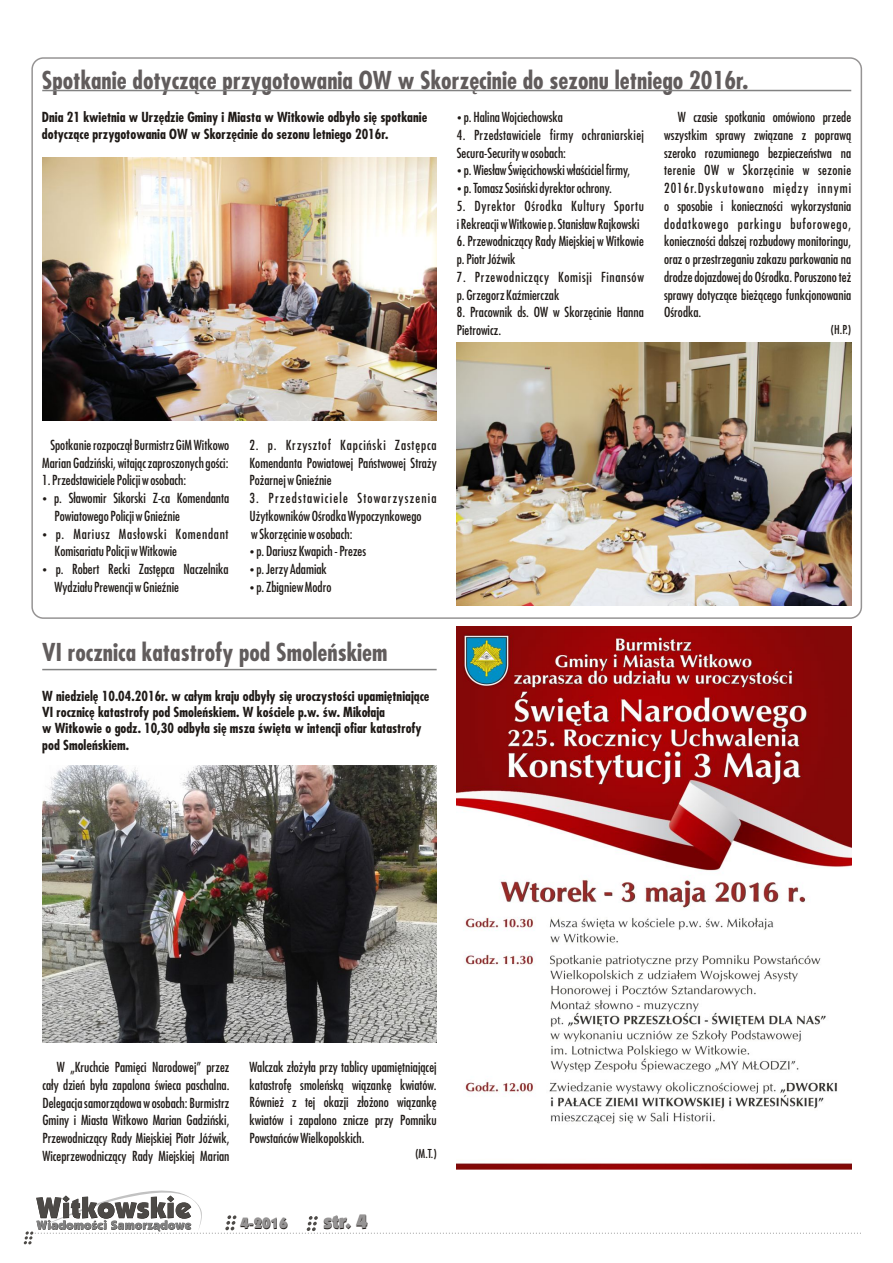
<style>
.page{position:relative;width:893px;height:1263px;background:#fff}
.page>*{position:absolute;margin:0;border:0;box-sizing:border-box;transform-origin:0 0}
.t1{font:700 24px "Fujiyama";color:#615c5c}
.t2{font:900 19.5px "Kabel IT Cby BT";color:#1f1a17}
.t3{font:900 15px "Kabel IT Cby BT";color:#1f1a17}
.t4{font:13.5px/17.7px "Fujiyama";color:#1f1a17}
.t5{font:700 13.5px/16.4px "Fujiyama";color:#1f1a17}
.t6{font:13.5px/17.7px "Fujiyama";letter-spacing:.02em;color:#1f1a17}
.t7{font:13.5px/17.7px "Fujiyama";letter-spacing:.05em;color:#1f1a17}
.t8{font:12px "Fujiyama";color:#1f1a17}
</style>
<div class="page">
<svg style="left:24px;top:1190px;width:837px;height:54px"></svg>
<hr style="left:42px;top:669px;width:395px;height:1px;background:#828282">
<img style="left:42px;top:765px;width:395px;height:278px">
<hr style="left:42px;top:90px;width:809px;height:1px;background:#828282">
<img style="left:457px;top:343px;width:394px;height:263px">
<img style="left:42px;top:157px;width:395px;height:263px">
<img style="left:457px;top:626px;width:394px;height:543px">
<h1 class="t1" style="left:42px;top:71px;width:708px">Spotkanie dotyczące przygotowania OW w Skorzęcinie do sezonu letniego 2016r.</h1>
<p class="t5" style="left:42px;top:110px;width:387px;line-height:17.2px">Dnia 21 kwietnia w Urzędzie Gminy i Miasta w Witkowie odbyło się spotkanie dotyczące przygotowania OW w Skorzęcinie do sezonu letniego 2016r.</p>
<p class="t4" style="left:457px;top:109px;width:108px">•p. Halina Wojciechowska</p>
<p class="t6" style="left:457px;top:127px;width:189px">4. Przedstawiciele firmy ochraniarskiej<br>Secura-Security w osobach:</p>
<p class="t4" style="left:457px;top:163px;width:175px">•p. Wiesław Święcichowski właściciel firmy,</p>
<p class="t4" style="left:457px;top:180px;width:157px">•p. Tomasz Sosiński dyrektor ochrony.</p>
<p class="t4" style="left:457px;top:198px;width:189px">5. Dyrektor Ośrodka Kultury Sportu i Rekreacji w Witkowie p. Stanisław Rajkowski</p>
<p class="t4" style="left:457px;top:234px;width:189px">6. Przewodniczący Rady Miejskiej w Witkowie p. Piotr Jóźwik</p>
<p class="t7" style="left:457px;top:269px;width:189px">7. Przewodniczący Komisji Finansów p. Grzegorz Kaźmierczak</p>
<p class="t4" style="left:457px;top:305px;width:189px">8. Pracownik ds. OW w Skorzęcinie Hanna<br>Pietrowicz.</p>
<p class="t4" style="left:664px;top:109px;width:189px;text-align:justify;text-indent:14px">W czasie spotkania omówiono przede wszystkim sprawy związane z poprawą szeroko rozumianego bezpieczeństwa na terenie OW w Skorzęcinie w sezonie 2016r.Dyskutowano między innymi o sposobie i konieczności wykorzystania dodatkowego parkingu buforowego, konieczności dalszej rozbudowy monitoringu, oraz o przestrzeganiu zakazu parkowania na drodze dojazdowej do Ośrodka. Poruszono też sprawy dotyczące bieżącego funkcjonowania Ośrodka.</p>
<p class="t8" style="left:831px;top:324px;width:22px">(H.P.)</p>
<p class="t4" style="left:42px;top:437px;width:189px;text-align:center">Spotkanie rozpoczął Burmistrz GiM Witkowo<br>Marian Gadziński, witając zaproszonych gości:</p>
<p class="t4" style="left:42px;top:473px;width:146px">1. Przedstawiciele Policji w osobach:</p>
<p class="t4" style="left:55px;top:490px;width:176px;text-indent:-12px">•p. Sławomir Sikorski Z-ca Komendanta<br>Powiatowego Policji w Gnieźnie</p>
<p class="t4" style="left:55px;top:526px;width:175px;text-indent:-12px">•p. Mariusz Masłowski Komendant<br>Komisariatu Policji w Witkowie</p>
<p class="t4" style="left:55px;top:561px;width:176px;text-indent:-12px">•p. Robert Recki Zastępca Naczelnika<br>Wydziału Prewencji w Gnieźnie</p>
<p class="t4" style="left:250px;top:437px;width:189px;text-align:justify">2. p. Krzysztof Kapciński Zastępca Komendanta Powiatowej Państwowej Straży Pożarnej w Gnieźnie</p>
<p class="t4" style="left:250px;top:490px;width:189px">3. Przedstawiciele Stowarzyszenia<br>Użytkowników Ośrodka Wypoczynkowego<br>w Skorzęcinie w osobach:</p>
<p class="t4" style="left:250px;top:544px;width:118px">•p. Dariusz Kwapich - Prezes</p>
<p class="t4" style="left:250px;top:561px;width:79px">•p. Jerzy Adamiak</p>
<p class="t4" style="left:250px;top:579px;width:83px">•p. Zbigniew Modro</p>
<h1 class="t1" style="left:42px;top:643px;width:347px">VI rocznica katastrofy pod Smoleńskiem</h1>
<p class="t5" style="left:42px;top:689px;width:389px">W niedzielę 10.04.2016r. w całym kraju odbyły się uroczystości upamiętniające VI rocznicę katastrofy pod Smoleńskiem. W kościele p.w. św. Mikołaja<br>w Witkowie o godz. 10,30 odbyła się msza święta w intencji ofiar katastrofy pod Smoleńskiem.</p>
<p class="t4" style="left:42px;top:1059px;width:189px;text-align:justify;text-indent:14px">W „Kruchcie Pamięci Narodowej” przez cały dzień była zapalona świeca paschalna.<br>Delegacja samorządowa w osobach: Burmistrz Gminy i Miasta Witkowo Marian Gadziński, Przewodniczący Rady Miejskiej Piotr Jóźwik, Wiceprzewodniczący Rady Miejskiej Marian</p>
<p class="t4" style="left:250px;top:1059px;width:189px;text-align:justify">Walczak złożyła przy tablicy upamiętniającej katastrofę smoleńską wiązankę kwiatów.<br>Również z tej okazji złożono wiązankę kwiatów i zapalono znicze przy Pomniku Powstańców Wielkopolskich.</p>
<p class="t8" style="left:415px;top:1149px;width:23px">(M.T.)</p>
<p class="t3" style="left:241px;top:1218px;width:49px">4-2016</p>
<h2 class="t2" style="left:324px;top:1214px;width:46px">str. 4</h2>
</div>
